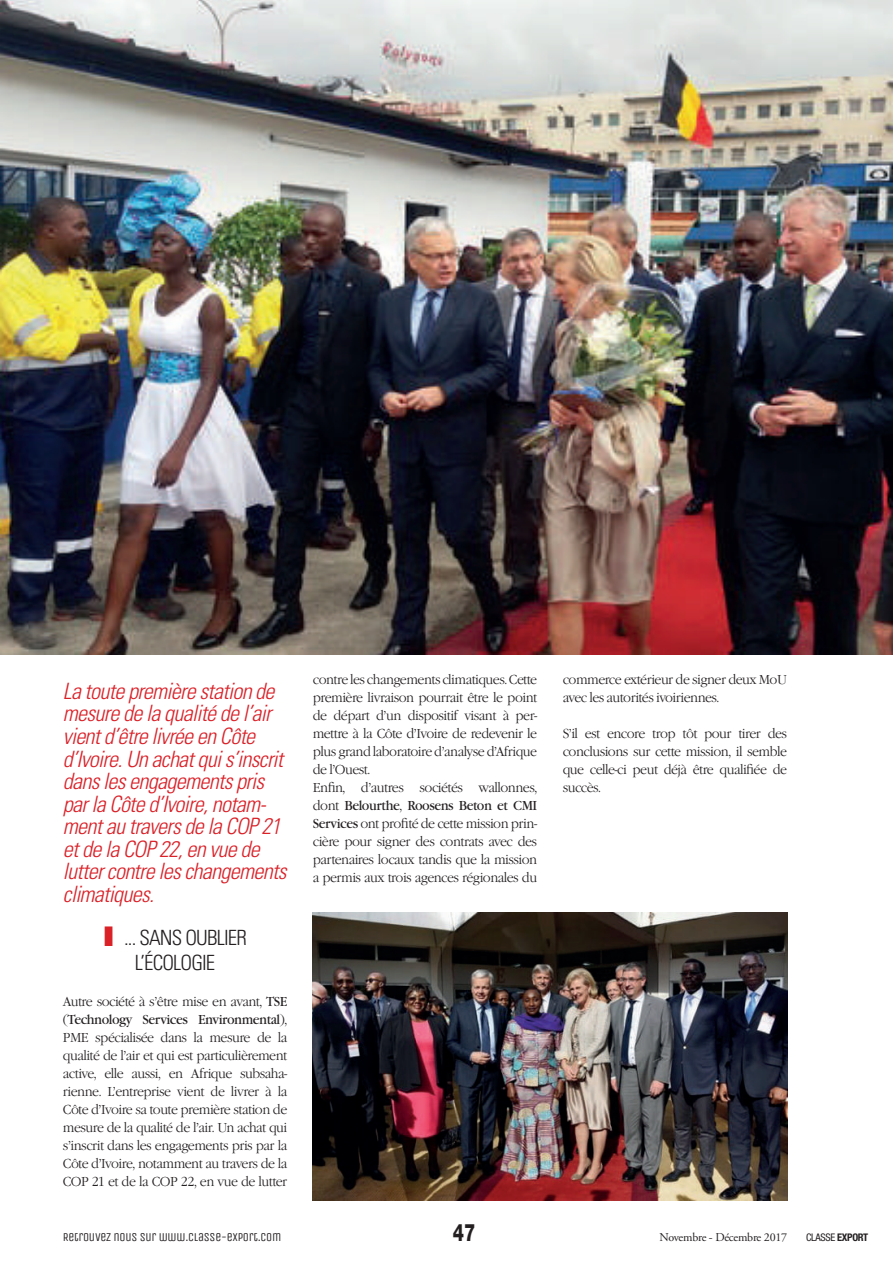
<style>
.page{position:relative;width:893px;height:1263px;background:#fff}
.page>*{position:absolute;margin:0;border:0;box-sizing:border-box;transform-origin:0 0}
.t1{font:800 24px "Helvetica Neue";color:#231f20;scale:.75 1}
.t2{font:italic 300 condensed 22.5px/22.5px "Univers";letter-spacing:-.03em;color:#da2128}
.t3{font:300 condensed 21px/25.5px "Univers";letter-spacing:-.04em;color:#231f20;text-align:center}
.t4{font:300 13.5px/18px "Garamond Itc T";letter-spacing:-.04em;color:#231f20;text-align:justify;scale:.95 1}
.t5{font:12px "Unica One";letter-spacing:-.02em;color:#231f20}
.t6{font:12px "Adobe Garamond";letter-spacing:-.02em;color:#231f20}
.t7{font:condensed 10.5px "Helvetica Neue";letter-spacing:-.03em;color:#231f20}
.s1{font-weight:900;font-stretch:normal;font-size:27px;color:#da2128}
.s2{font-weight:400}
.s3{font-weight:700}
</style>
<div class="page">
<img style="left:0;top:0;width:893px;height:655px">
<img style="left:313px;top:912px;width:474px;height:288px">
<p class="t2" style="left:63px;top:679px;width:225px">La toute première station de mesure de la qualité de l’air vient d’être livrée en Côte d’Ivoire. Un achat qui s’inscrit dans les engagements pris par la Côte d’Ivoire, notam&shy;ment au travers de la COP 21 et de la COP 22, en vue de lutter contre les changements climatiques.</p>
<h3 class="t3" style="left:103px;top:924px;width:145px"><span class="s1">I</span> ... SANS OUBLIER<br>L’ÉCOLOGIE</h3>
<p class="t4" style="left:63px;top:993px;width:238px">Autre société à s’être mise en avant, <span class="s2">TSE </span>(<span class="s2">Technology Services Environmental</span>), PME spécialisée dans la mesure de la qualité de l’air et qui est particulièrement active, elle aussi, en Afrique subsaha&shy;rienne. L’entreprise vient de livrer à la Côte d’Ivoire sa toute première station de mesure de la qualité de l’air. Un achat qui s’inscrit dans les engagements pris par la Côte d’Ivoire, notamment au travers de la COP 21 et de la COP 22, en vue de lutter</p>
<p class="t4" style="left:313px;top:670px;width:238px;text-align:left">contre les changements climatiques. Cette première livraison pourrait être le point de départ d’un dispositif visant à per&shy;mettre à la Côte d’Ivoire de redevenir le plus grand laboratoire d’analyse d’Afrique de l’Ouest.<br>Enfin, d’autres sociétés wallonnes, dont <span class="s2">Belourthe</span>, <span class="s2">Roosens Beton et CMI Services</span> ont profité de cette mission prin&shy;cière pour signer des contrats avec des partenaires locaux tandis que la mission a permis aux trois agences régionales du</p>
<p class="t4" style="left:563px;top:670px;width:238px">commerce extérieur de signer deux MoU avec les autorités ivoiriennes.</p>
<p class="t4" style="left:563px;top:724px;width:238px">S’il est encore trop tôt pour tirer des conclusions sur cette mission, il semble que celle-ci peut déjà être qualifiée de succès.</p>
<p class="t5" style="left:63px;top:1230px;width:220px">RETROUVEZ NOUS SUR WWW.CLASSE-EXPORT.COM</p>
<h1 class="t1" style="left:453px;top:1218px;width:32px">47</h1>
<p class="t7" style="left:806px;top:1231px;width:64px">CLASSE <span class="s3">EXPORT</span></p>
<p class="t6" style="left:659px;top:1231px;width:129px">Novembre - Décembre 2017</p>
</div>
